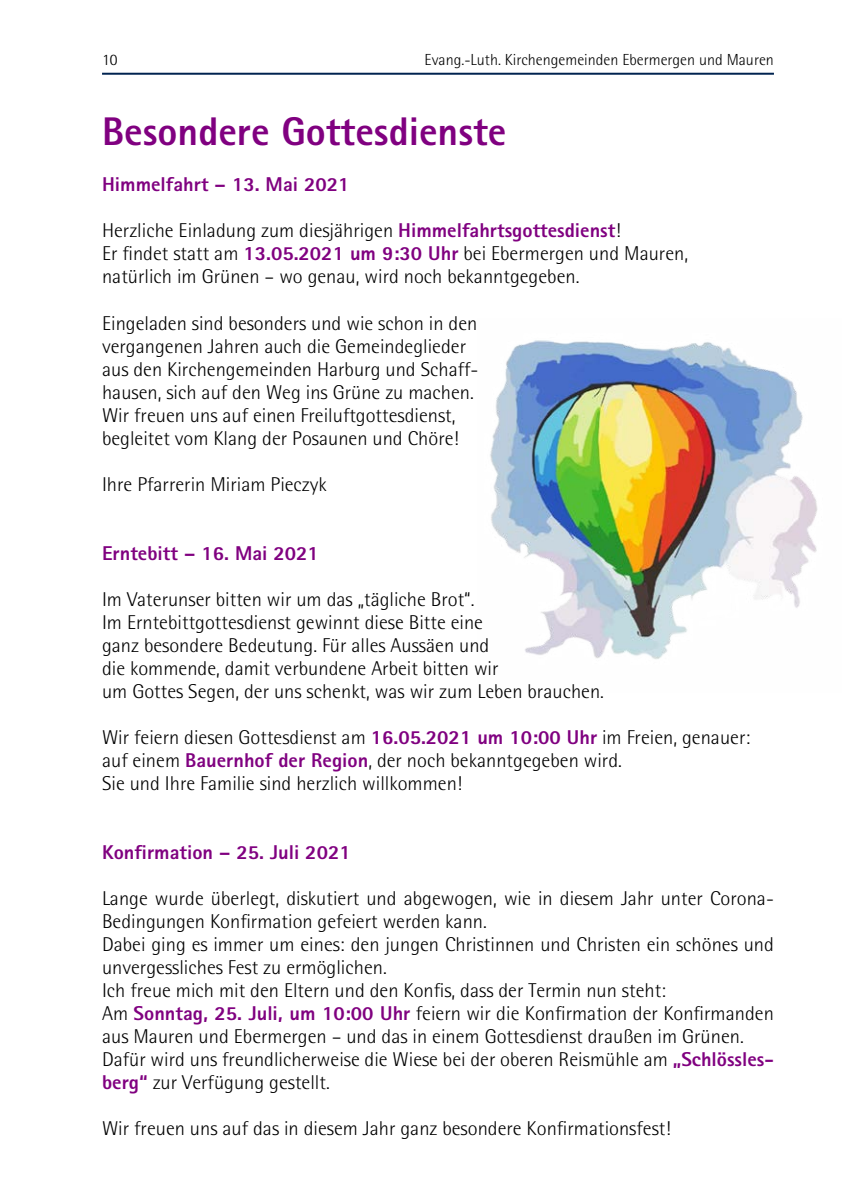
<style>
.page{position:relative;width:842px;height:1191px;background:#fff}
.page>*{position:absolute;margin:0;border:0;box-sizing:border-box;transform-origin:0 0}
.t1{font:800 40px "Rotis Sans Serif";color:#800080}
.t2{font:300 20px/23px "Rotis Semi Sans";color:#000}
.t3{font:800 20px "Rotis Sans Serif";color:#800080}
.t4{font:300 16px "Rotis Semi Sans";color:#000}
.s1{font-family:"Rotis Sans Serif";font-weight:800;color:#800080}
</style>
<div class="page">
<hr style="left:102px;top:73px;width:672px;height:2px;background:#002350">
<img style="left:490px;top:340px;width:328px;height:319px">
<p class="t4" style="left:102px;top:50px;width:17px">10</p>
<p class="t4" style="left:425px;top:50px;width:351px">Evang.-Luth. Kirchengemeinden Ebermergen und Mauren</p>
<h1 class="t1" style="left:102px;top:106px;width:406px">Besondere Gottesdienste</h1>
<p class="t3" style="left:102px;top:172px;width:249px">Himmelfahrt – 13. Mai 2021</p>
<p class="t2" style="left:102px;top:219px;width:588px">Herzliche Einladung zum diesjährigen <span class="s1">Himmelfahrtsgottesdienst</span>!<br>Er findet statt am <span class="s1">13.05.2021 um 9:30 Uhr</span> bei Ebermergen und Mauren, natürlich im Grünen – wo genau, wird noch bekanntgegeben.</p>
<p class="t2" style="left:102px;top:311px;width:378px">Eingeladen sind besonders und wie schon in den vergangenen Jahren auch die Gemeindeglieder aus den Kirchengemeinden Harburg und Schaff&shy;hausen, sich auf den Weg ins Grüne zu machen.<br>Wir freuen uns auf einen Freiluftgottesdienst, begleitet vom Klang der Posaunen und Chöre!</p>
<p class="t2" style="left:102px;top:472px;width:226px">Ihre Pfarrerin Miriam Pieczyk</p>
<p class="t3" style="left:102px;top:540px;width:218px">Erntebitt – 16. Mai 2021</p>
<p class="t2" style="left:102px;top:587px;width:503px">Im Vaterunser bitten wir um das „tägliche Brot“.<br>Im Erntebittgottesdienst gewinnt diese Bitte eine<br>ganz besondere Bedeutung. Für alles Aussäen und<br>die kommende, damit verbundene Arbeit bitten wir<br>um Gottes Segen, der uns schenkt, was wir zum Leben brauchen.</p>
<p class="t2" style="left:102px;top:725px;width:650px">Wir feiern diesen Gottesdienst am <span class="s1">16.05.2021 um 10:00 Uhr</span> im Freien, genauer: auf einem <span class="s1">Bauernhof der Region</span>, der noch bekanntgegeben wird.<br>Sie und Ihre Familie sind herzlich willkommen!</p>
<p class="t3" style="left:102px;top:839px;width:250px">Konfirmation – 25. Juli 2021</p>
<p class="t2" style="left:102px;top:886px;width:673px">Lange wurde überlegt, diskutiert und abgewogen, wie in diesem Jahr unter Corona-Bedingungen Konfirmation gefeiert werden kann.<br>Dabei ging es immer um eines: den jungen Christinnen und Christen ein schönes und unvergessliches Fest zu ermöglichen.<br>Ich freue mich mit den Eltern und den Konfis, dass der Termin nun steht:<br>Am <span class="s1">Sonntag, 25. Juli, um 10:00 Uhr</span> feiern wir die Konfirmation der Konfirmanden aus Mauren und Ebermergen – und das in einem Gottesdienst draußen im Grünen.<br>Dafür wird uns freundlicherweise die Wiese bei der oberen Reismühle am <span class="s1">„Schlössles&shy;berg“</span> zur Verfügung gestellt.</p>
<p class="t2" style="left:102px;top:1116px;width:570px">Wir freuen uns auf das in diesem Jahr ganz besondere Konfirmationsfest!</p>
</div>
